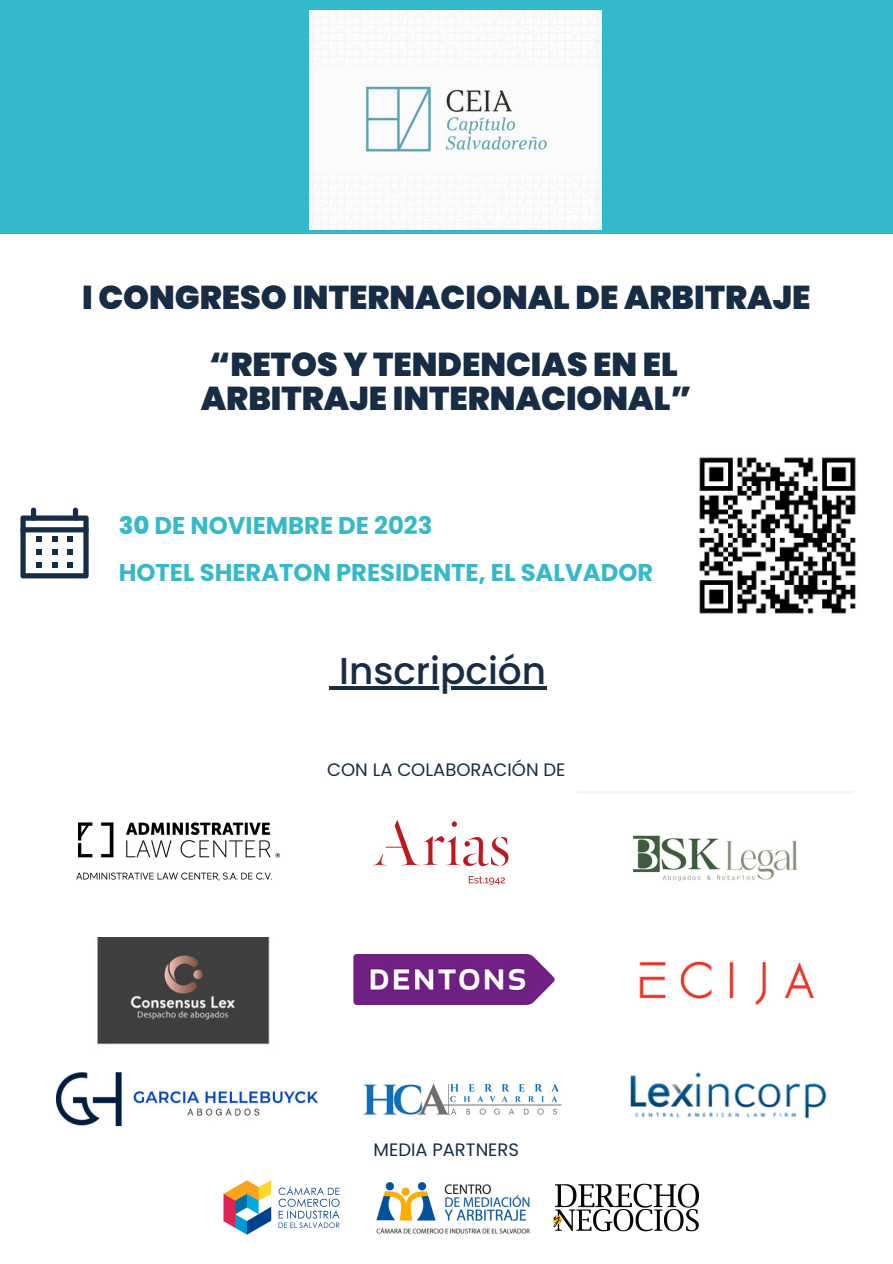
<style>
.page{position:relative;width:893px;height:1264px;background:#fff}
.page>*{position:absolute;margin:0;border:0;box-sizing:border-box;transform-origin:0 0}
.t1{font:500 37.5px "Poppins";color:#172d45}
.t2{font:900 33px "Poppins";color:#172d45}
.t3{font:700 24.3px "Poppins";color:#34b9cb}
.t4{font:18px "Poppins";color:#172d45}
.s1{font-weight:800}
</style>
<div class="page">
<svg style="left:20px;top:507px;width:69px;height:71px"></svg>
<div style="left:0;top:0;width:892px;height:234px;background:#34b9cb"></div>
<div style="left:309px;top:10px;width:292px;height:219px;background:#fbfbfb"></div>
<img style="left:578px;top:792px;width:275px;height:89px">
<img style="left:97px;top:937px;width:173px;height:108px">
<img style="left:363px;top:1083px;width:199px;height:32px">
<img style="left:57px;top:1072px;width:260px;height:53px">
<img style="left:372px;top:820px;width:137px;height:65px">
<img style="left:223px;top:1180px;width:117px;height:55px">
<img style="left:376px;top:1182px;width:154px;height:52px">
<img style="left:76px;top:822px;width:204px;height:59px">
<img style="left:553px;top:1183px;width:146px;height:49px">
<img style="left:699px;top:457px;width:157px;height:157px">
<img style="left:630px;top:1072px;width:197px;height:47px">
<img style="left:639px;top:961px;width:176px;height:45px">
<img style="left:353px;top:954px;width:201px;height:50px">
<hr style="left:329px;top:686px;width:10px;height:4px;background:#172d45">
<hr style="left:339px;top:686px;width:207px;height:4px;background:#172d45">
<p class="t2" style="left:82px;top:274px;width:729px">I CONGRESO INTERNACIONAL DE ARBITRAJE</p>
<p class="t2" style="left:209px;top:341px;width:470px">“RETOS Y TENDENCIAS EN EL</p>
<p class="t2" style="left:201px;top:375px;width:492px">ARBITRAJE INTERNACIONAL”</p>
<p class="t3" style="left:119px;top:508px;width:315px"><span class="s1">30</span> DE NOVIEMBRE DE 2023</p>
<p class="t3" style="left:119px;top:555px;width:536px">HOTEL SHERATON PRESIDENTE, EL SALVADOR</p>
<p class="t1" style="left:339px;top:645px;width:208px">Inscripción</p>
<p class="t4" style="left:327px;top:757px;width:240px">CON LA COLABORACIÓN DE</p>
<p class="t4" style="left:373px;top:1136px;width:147px">MEDIA PARTNERS</p>
</div>
